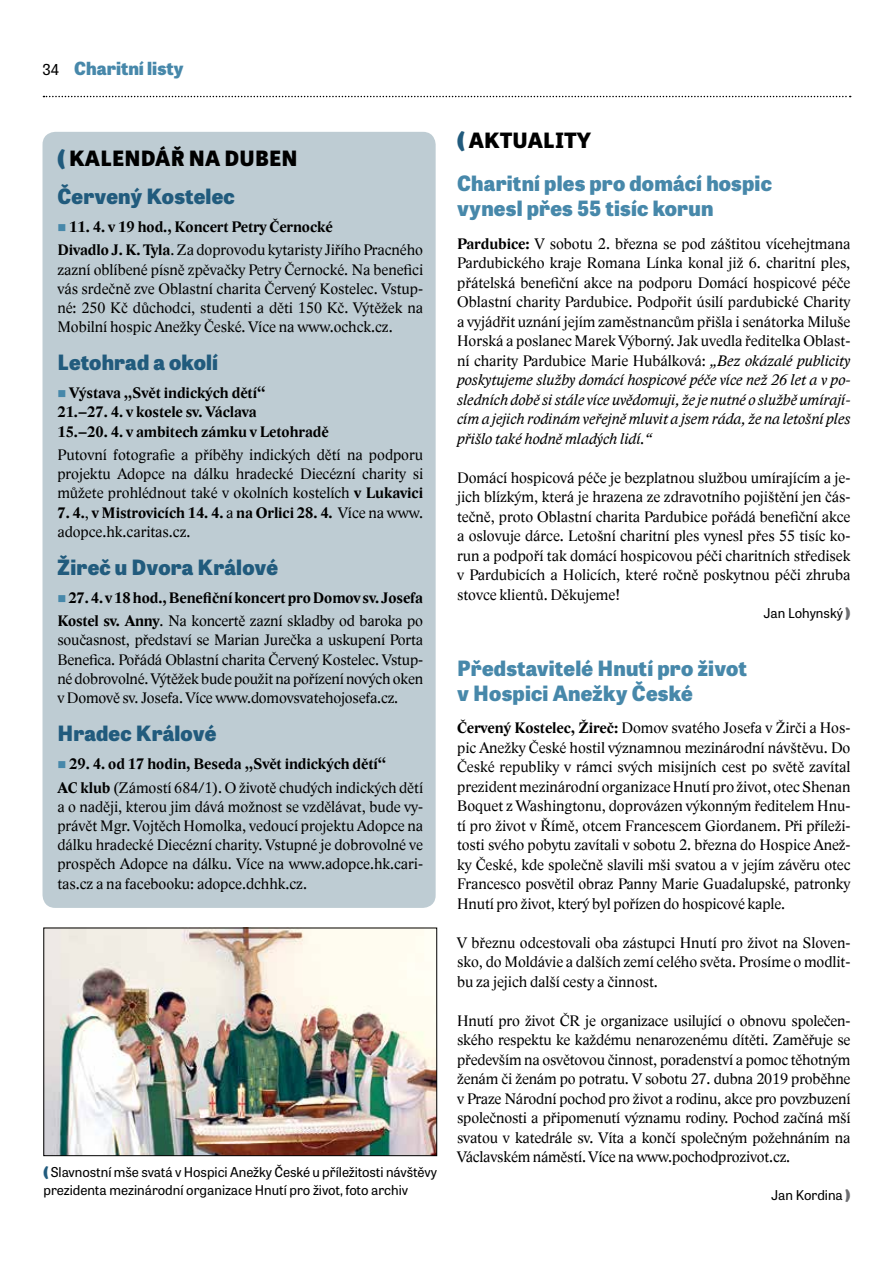
<style>
.page{position:relative;width:893px;height:1263px;background:#fff}
.page>*{position:absolute;margin:0;border:0;box-sizing:border-box;transform-origin:0 0}
.t1{font:800 21px/43.5px "Tablet Gothic";letter-spacing:.01em;color:#4788aa}
.t2{font:800 21px "Tablet Gothic";letter-spacing:.01em;color:#215b7d}
.t3{font:800 21px/38px "Tablet Gothic";letter-spacing:.01em;color:#000}
.t4{font:800 18px "Tablet Gothic";color:#4788aa}
.t5{font:15.75px/19.5px "Lido STFCE";color:#000;text-align:justify}
.t6{font:700 15.75px/23.4px "Lido STFCE";color:#000}
.t7{font:13.5px/18px "Tablet Gothic";color:#000}
.s1{font-weight:400;font-size:15px;color:#000}
.s2{color:#215b7d}
.s3{color:#4788aa}
.s4{font-weight:400}
.s5{font-weight:700}
.s6{font-weight:800;color:#215b7d}
.s7{color:#000}
.s8{font-style:italic}
.s9{font-weight:800;color:#6d6e71}
</style>
<div class="page">
<svg style="left:43px;top:96px;width:808px;height:1px"></svg>
<div style="left:43px;top:132px;width:393px;height:776px;background:#beccd3;border-radius:13px"></div>
<img style="left:46px;top:930px;width:389px;height:224px">
<div style="left:44px;top:928px;width:393px;height:228px;border:1px solid #000"></div>
<p class="t4" style="left:43px;top:55px;width:143px"><span class="s1">34</span> Charitní listy</p>
<h1 class="t3" style="left:57px;top:138px;width:242px"><span class="s2">(</span> KALENDÁŘ NA DUBEN<br><span class="s2">Červený Kostelec</span></h1>
<p class="t6" style="left:57px;top:215px;width:367px"><span class="s3">■</span> 11. 4. v 19 hod., Koncert Petry Černocké<br>Divadlo J. K. Tyla<span class="s4">. Za doprovodu kytaristy Jiřího Pracného</span></p>
<p class="t5" style="left:57px;top:260px;width:367px">zazní oblíbené písně zpěvačky Petry Černocké. Na benefici vás srdečně zve Oblastní charita Červený Kostelec. Vstup&shy;né: 250 Kč důchodci, studenti a děti 150 Kč. Výtěžek na Mobilní hospic Anežky České. Více na www.ochck.cz.</p>
<h1 class="t2" style="left:57px;top:347px;width:162px">Letohrad a okolí</h1>
<p class="t6" style="left:57px;top:384px;width:273px;line-height:19.2px"><span class="s3">■</span> Výstava „Svět indických dětí“<br>21.–27. 4. v kostele sv. Václava<br>15.–20. 4. v ambitech zámku v Letohradě</p>
<p class="t5" style="left:57px;top:445px;width:367px">Putovní fotografie a příběhy indických dětí na podporu projektu Adopce na dálku hradecké Diecézní charity si můžete prohlédnout také v okolních kostelích <span class="s5">v Lukavici</span></p>
<p class="t6" style="left:57px;top:503px;width:367px;line-height:19.2px">7. 4.<span class="s4">,</span> v Mistrovicích 14. 4. <span class="s4">a</span> na Orlici 28. 4. <span class="s4">Více na www. adopce.hk.caritas.cz.</span></p>
<h1 class="t2" style="left:57px;top:552px;width:222px">Žireč u Dvora Králové</h1>
<p class="t6" style="left:57px;top:586px;width:367px"><span class="s3">■</span> 27. 4. v18 hod., Benefiční koncert pro Domov sv. Josefa<br>Kostel sv. Anny<span class="s4">. Na koncertě zazní skladby od baroka po</span></p>
<p class="t5" style="left:57px;top:631px;width:367px">současnost, představí se Marian Jurečka a uskupení Porta Benefica. Pořádá Oblastní charita Červený Kostelec. Vstup&shy;né dobrovolné. Výtěžek bude použit na pořízení nových oken v Domově sv. Josefa. Více www.domovsvatehojosefa.cz.</p>
<h1 class="t2" style="left:57px;top:718px;width:161px">Hradec Králové</h1>
<p class="t6" style="left:57px;top:752px;width:367px"><span class="s3">■</span> 29. 4. od 17 hodin, Beseda „Svět indických dětí“<br>AC klub <span class="s4">(Zámostí 684/1). O životě chudých indických dětí</span></p>
<p class="t5" style="left:57px;top:797px;width:367px">a o naději, kterou jim dává možnost se vzdělávat, bude vy&shy;právět Mgr. Vojtěch Homolka, vedoucí projektu Adopce na dálku hradecké Diecézní charity. Vstupné je dobrovolné ve prospěch Adopce na dálku. Více na www.adopce.hk.cari&shy;tas.cz a na facebooku: adopce.dchhk.cz.</p>
<p class="t7" style="left:44px;top:1162px;width:395px"><span class="s6">(</span> Slavnostní mše svatá v Hospici Anežky České u příležitosti návštěvy prezidenta mezinárodní organizace Hnutí pro život, foto archiv</p>
<h1 class="t1" style="left:457px;top:117px;width:316px"><span class="s2">(</span> <span class="s7">AKTUALITY<br></span>Charitní ples pro domácí hospic</h1>
<h1 class="t1" style="left:457px;top:186px;width:258px">vynesl přes 55 tisíc korun</h1>
<p class="t5" style="left:457px;top:234px;width:395px"><span class="s5">Pardubice:</span> V sobotu 2. března se pod záštitou vícehejtmana Pardubického kraje Romana Línka konal již 6. charitní ples, přátelská benefiční akce na podporu Domácí hospicové péče Oblastní charity Pardubice. Podpořit úsilí pardubické Charity a vyjádřit uznání jejím zaměstnancům přišla i senátorka Miluše Horská a poslanec Marek Výborný. Jak uvedla ředitelka Oblast&shy;ní charity Pardubice Marie Hubálková: <span class="s8">„Bez okázalé publicity poskytujeme služby domácí hospicové péče více než 26 let a v po&shy;sledních době si stále více uvědomuji, že je nutné o službě umírají&shy;cím a jejich rodinám veřejně mluvit a jsem ráda, že na letošní ples přišlo také hodně mladých lidí.“</span></p>
<p class="t5" style="left:457px;top:468px;width:395px">Domácí hospicová péče je bezplatnou službou umírajícím a je&shy;jich blízkým, která je hrazena ze zdravotního pojištění jen čás&shy;tečně, proto Oblastní charita Pardubice pořádá benefiční akce a oslovuje dárce. Letošní charitní ples vynesl přes 55 tisíc ko&shy;run a podpoří tak domácí hospicovou péči charitních středisek v Pardubicích a Holicích, které ročně poskytnou péči zhruba stovce klientů. Děkujeme!</p>
<p class="t7" style="left:763px;top:604px;width:89px">Jan Lohynský <span class="s9">)</span></p>
<h1 class="t1" style="left:457px;top:654px;width:291px;line-height:25.2px">Představitelé Hnutí pro život v Hospici Anežky České</h1>
<p class="t5" style="left:457px;top:718px;width:395px"><span class="s5">Červený Kostelec, Žireč:</span> Domov svatého Josefa v Žirči a Hos&shy;pic Anežky České hostil významnou mezinárodní návštěvu. Do České republiky v rámci svých misijních cest po světě zavítal prezident mezinárodní organizace Hnutí pro život, otec Shenan Boquet z Washingtonu, doprovázen výkonným ředitelem Hnu&shy;tí pro život v Římě, otcem Francescem Giordanem. Při příleži&shy;tosti svého pobytu zavítali v sobotu 2. března do Hospice Anež&shy;ky České, kde společně slavili mši svatou a v jejím závěru otec Francesco posvětil obraz Panny Marie Guadalupské, patronky Hnutí pro život, který byl pořízen do hospicové kaple.</p>
<p class="t5" style="left:457px;top:933px;width:395px">V březnu odcestovali oba zástupci Hnutí pro život na Sloven&shy;sko, do Moldávie a dalších zemí celého světa. Prosíme o modlit&shy;bu za jejich další cesty a činnost.</p>
<p class="t5" style="left:457px;top:1011px;width:395px">Hnutí pro život ČR je organizace usilující o obnovu společen&shy;ského respektu ke každému nenarozenému dítěti. Zaměřuje se především na osvětovou činnost, poradenství a pomoc těhotným ženám či ženám po potratu. V sobotu 27. dubna 2019 proběhne v Praze Národní pochod pro život a rodinu, akce pro povzbuzení společnosti a připomenutí významu rodiny. Pochod začíná mší svatou v katedrále sv. Víta a končí společným požehnáním na Václavském náměstí. Více na www.pochodprozivot.cz.</p>
<p class="t7" style="left:771px;top:1186px;width:81px">Jan Kordina <span class="s9">)</span></p>
</div>
